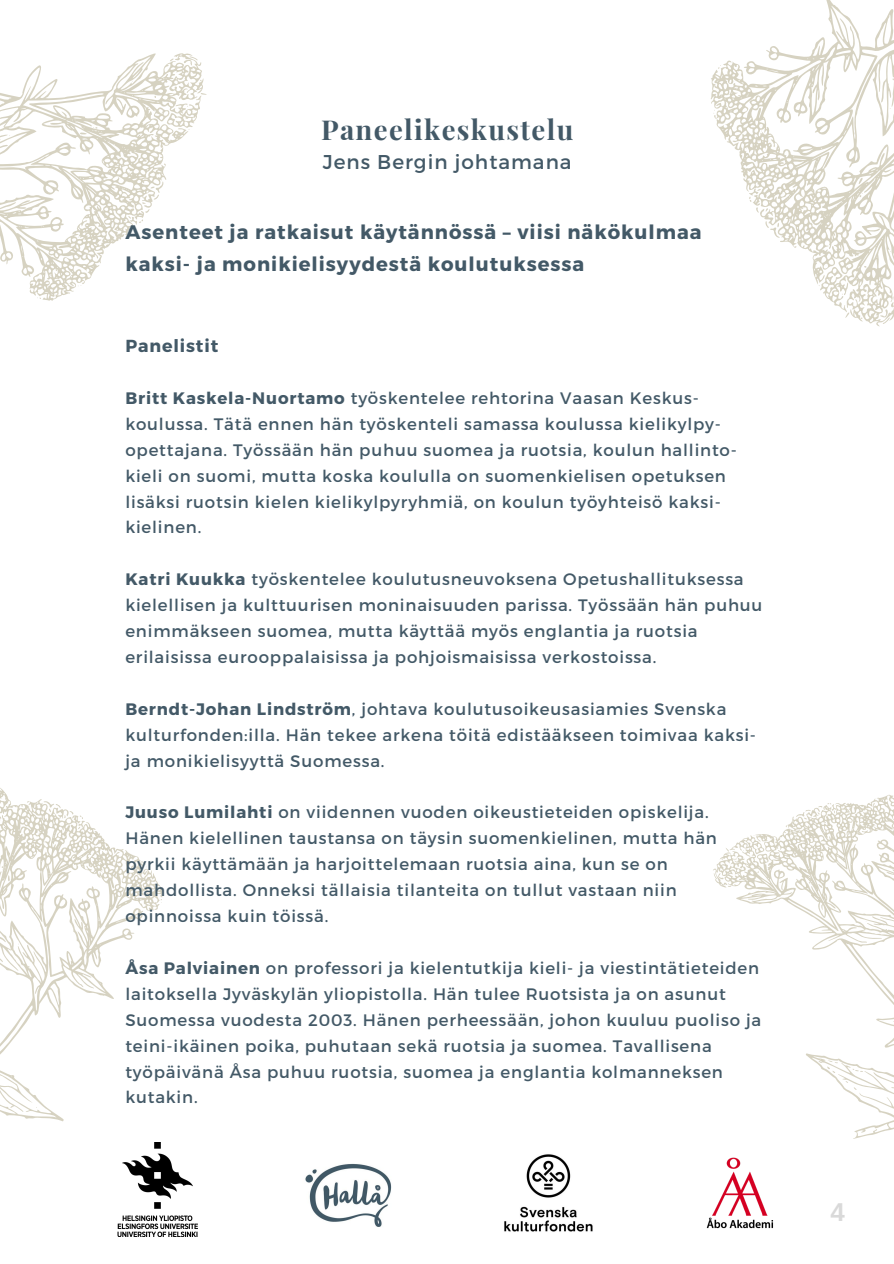
<style>
.page{position:relative;width:894px;height:1264px;background:#fff}
.page>*{position:absolute;margin:0;border:0;box-sizing:border-box;transform-origin:0 0}
.t1{font:700 27.45px "Playfair Display";letter-spacing:.05em;color:#435967}
.t2{font:700 25.8px "Arimo";color:#d9d9d9}
.t3{font:19.95px "Montserrat";letter-spacing:.05em;color:#435967}
.t4{font:700 19.65px/31.5px "Montserrat";letter-spacing:.05em;color:#435967}
.t5{font:700 17.4px "Montserrat";letter-spacing:.05em;color:#435967}
.t6{font:16.65px/26px "Montserrat";letter-spacing:.05em;color:#435967}
.s1{font-weight:700}
</style>
<div class="page">
<svg style="left:710px;top:0;width:183px;height:327px"></svg>
<svg style="left:0;top:53px;width:207px;height:248px"></svg>
<svg style="left:0;top:788px;width:163px;height:334px"></svg>
<svg style="left:713px;top:795px;width:180px;height:344px"></svg>
<img style="left:305px;top:1163px;width:87px;height:64px">
<img style="left:504px;top:1154px;width:89px;height:78px">
<img style="left:706px;top:1157px;width:68px;height:72px">
<img style="left:117px;top:1142px;width:80px;height:94px">
<p class="t1" style="left:321px;top:110px;width:254px">Paneelikeskustelu</p>
<p class="t3" style="left:322px;top:149px;width:250px">Jens Bergin johtamana</p>
<p class="t4" style="left:125px;top:216px;width:577px">Asenteet ja ratkaisut käytännössä – viisi näkökulmaa kaksi- ja monikielisyydestä koulutuksessa</p>
<p class="t5" style="left:125px;top:334px;width:94px">Panelistit</p>
<p class="t6" style="left:125px;top:384px;width:613px"><span class="s1">Britt Kaskela-Nuortamo</span> työskentelee rehtorina Vaasan Keskus&shy;koulussa. Tätä ennen hän työskenteli samassa koulussa kielikylpy&shy;opettajana. Työssään hän puhuu suomea ja ruotsia, koulun hallinto&shy;kieli on suomi, mutta koska koululla on suomenkielisen opetuksen lisäksi ruotsin kielen kielikylpyryhmiä, on koulun työyhteisö kaksi&shy;kielinen.</p>
<p class="t6" style="left:125px;top:565px;width:638px"><span class="s1">Katri Kuukka</span> työskentelee koulutusneuvoksena Opetushallituksessa kielellisen ja kulttuurisen moninaisuuden parissa. Työssään hän puhuu enimmäkseen suomea, mutta käyttää myös englantia ja ruotsia erilaisissa eurooppalaisissa ja pohjoismaisissa verkostoissa.</p>
<p class="t6" style="left:125px;top:695px;width:632px"><span class="s1">Berndt-Johan Lindström</span>, johtava koulutusoikeusasiamies Svenska kulturfonden:illa. Hän tekee arkena töitä edistääkseen toimivaa kaksi&shy;ja monikielisyyttä Suomessa.</p>
<p class="t6" style="left:125px;top:798px;width:593px"><span class="s1">Juuso Lumilahti</span> on viidennen vuoden oikeustieteiden opiskelija.<br>Hänen kielellinen taustansa on täysin suomenkielinen, mutta hän pyrkii käyttämään ja harjoittelemaan ruotsia aina, kun se on mahdollista. Onneksi tällaisia tilanteita on tullut vastaan niin opinnoissa kuin töissä.</p>
<p class="t6" style="left:125px;top:954px;width:637px"><span class="s1">Åsa Palviainen</span> on professori ja kielentutkija kieli- ja viestintätieteiden laitoksella Jyväskylän yliopistolla. Hän tulee Ruotsista ja on asunut Suomessa vuodesta 2003. Hänen perheessään, johon kuuluu puoliso ja teini-ikäinen poika, puhutaan sekä ruotsia ja suomea. Tavallisena työpäivänä Åsa puhuu ruotsia, suomea ja englantia kolmanneksen kutakin.</p>
<p class="t2" style="left:830px;top:1197px;width:16px">4</p>
</div>
